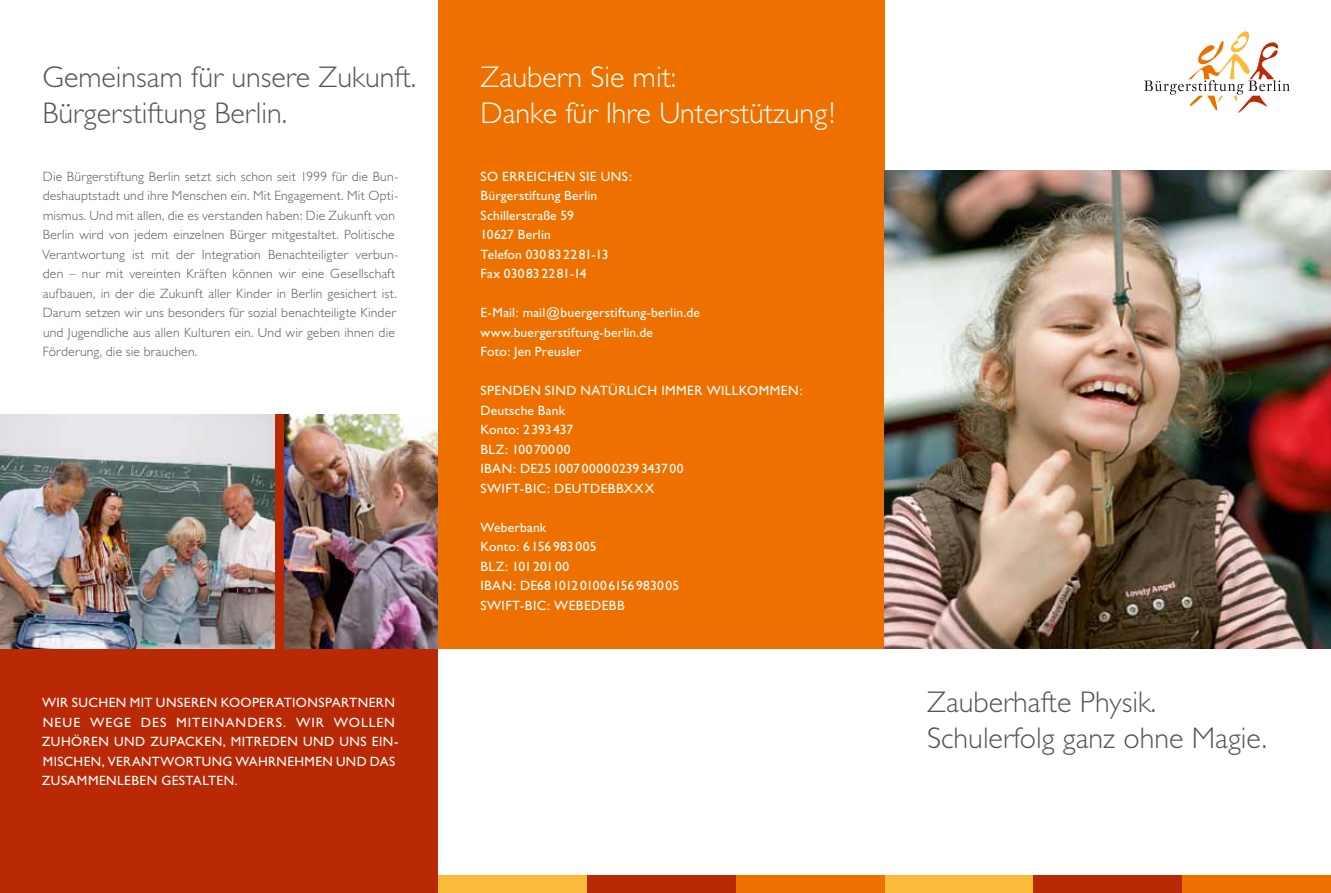
<style>
.page{position:relative;width:1331px;height:893px;background:#fff}
.page>*{position:absolute;margin:0;border:0;box-sizing:border-box;transform-origin:0 0}
.t1{font:300 30px/36px "Gill Sans";color:#565656}
.t2{font:300 30px/36px "Gill Sans";color:#fff}
.t3{font:13.5px/19.5px "Gill Sans";letter-spacing:.03em;color:#fff}
.t4{font:300 13.5px/19.5px "Gill Sans";letter-spacing:.015em;color:#565656}
</style>
<div class="page">
<div style="left:0;top:415px;width:438px;height:478px;background:#ba2906"></div>
<svg style="left:1144px;top:31px;width:146px;height:82px"></svg>
<div style="left:884px;top:876px;width:149px;height:17px;background:#fbba39"></div>
<div style="left:1033px;top:876px;width:149px;height:17px;background:#ba2906"></div>
<div style="left:1182px;top:876px;width:149px;height:17px;background:#ee7100"></div>
<div style="left:438px;top:876px;width:149px;height:17px;background:#fbba39"></div>
<div style="left:587px;top:876px;width:149px;height:17px;background:#ba2906"></div>
<div style="left:736px;top:876px;width:148px;height:17px;background:#ee7100"></div>
<div style="left:438px;top:0;width:446px;height:649px;background:#ee7100"></div>
<img style="left:0;top:415px;width:274px;height:234px">
<img style="left:285px;top:415px;width:153px;height:234px">
<img style="left:884px;top:170px;width:447px;height:479px">
<h1 class="t1" style="left:43px;top:59px;width:375px">Gemeinsam für unsere Zukunft.<br>Bürgerstiftung Berlin.</h1>
<p class="t4" style="left:42px;top:167px;width:358px">Die Bürgerstiftung Berlin setzt sich schon seit 1999 für die Bun&shy;deshauptstadt und ihre Menschen ein. Mit Engagement. Mit Opti&shy;mismus. Und mit allen, die es verstanden haben: Die Zukunft von Berlin wird von jedem einzelnen Bürger mitgestaltet. Politische Verantwortung ist mit der I ntegration Benachteiligter verbun&shy;den – nur mit vereinten Kräften können wir eine Gesellschaft aufbauen, in der die Zukunft aller Kinder in Berlin gesichert ist.<br>Darum setzen wir uns besonders für sozial benachteiligte Kinder und Jugendliche aus allen Kulturen ein. Und wir geben ihnen die Förderung, die sie brauchen.</p>
<h1 class="t2" style="left:480px;top:59px;width:356px">Zaubern Sie mit:<br>Danke für I hre Unterstützung!</h1>
<p class="t3" style="left:480px;top:166px;width:153px">SO ERREICHEN SIE UNS:<br>BÜRGERSTIFTUNG BERLIN<br>SCHILLERSTRAßE 59<br>10627 BERLIN<br>TELEFON 0308322 81-13<br>FAX 030832281-14</p>
<p class="t3" style="left:480px;top:303px;width:221px">E-MAIL: MAIL@BUERGERSTIFTUNG-BERLIN.DE<br>WWW.BUERGERSTIFTUNG-BERLIN.DE<br>FOTO: JEN PREUSLER</p>
<p class="t3" style="left:480px;top:381px;width:324px">SPENDEN SIND NATÜRLICH IMMER WILLKOMMEN:<br>DEUTSCHE BANK<br>KONTO: 2 393 437<br>BLZ: 10070000<br>IBAN : DE25100700000239343700<br>SWI FT-BIC: DEUT</p>
<p class="t3" style="left:590px;top:478px;width:65px">DEBBXXX</p>
<p class="t3" style="left:480px;top:517px;width:200px">WEBERBANK<br>KONTO: 6156983005<br>BLZ: 10120100<br>IBAN: DE68101201006156983005<br>SWI FT-BIC: WEBEDEBB</p>
<p class="t3" style="left:42px;top:693px;width:358px">WIR SUCHEN MIT UNSEREN KOOPERATIONS-PARTNERN NEUE WEGE DES MITEINANDERS. WIR WOLLEN ZUHÖREN UND ZUPACKEN, MITREDEN UND UNS EIN-MISCHEN, VERANTWORTUNG WAHRNEHMEN UND DAS ZUSAMMENLEBEN GESTALTEN.</p>
<h1 class="t1" style="left:927px;top:684px;width:342px">Zauberhafte Physik.<br>Schulerfolg ganz ohne Magie.</h1>
</div>
